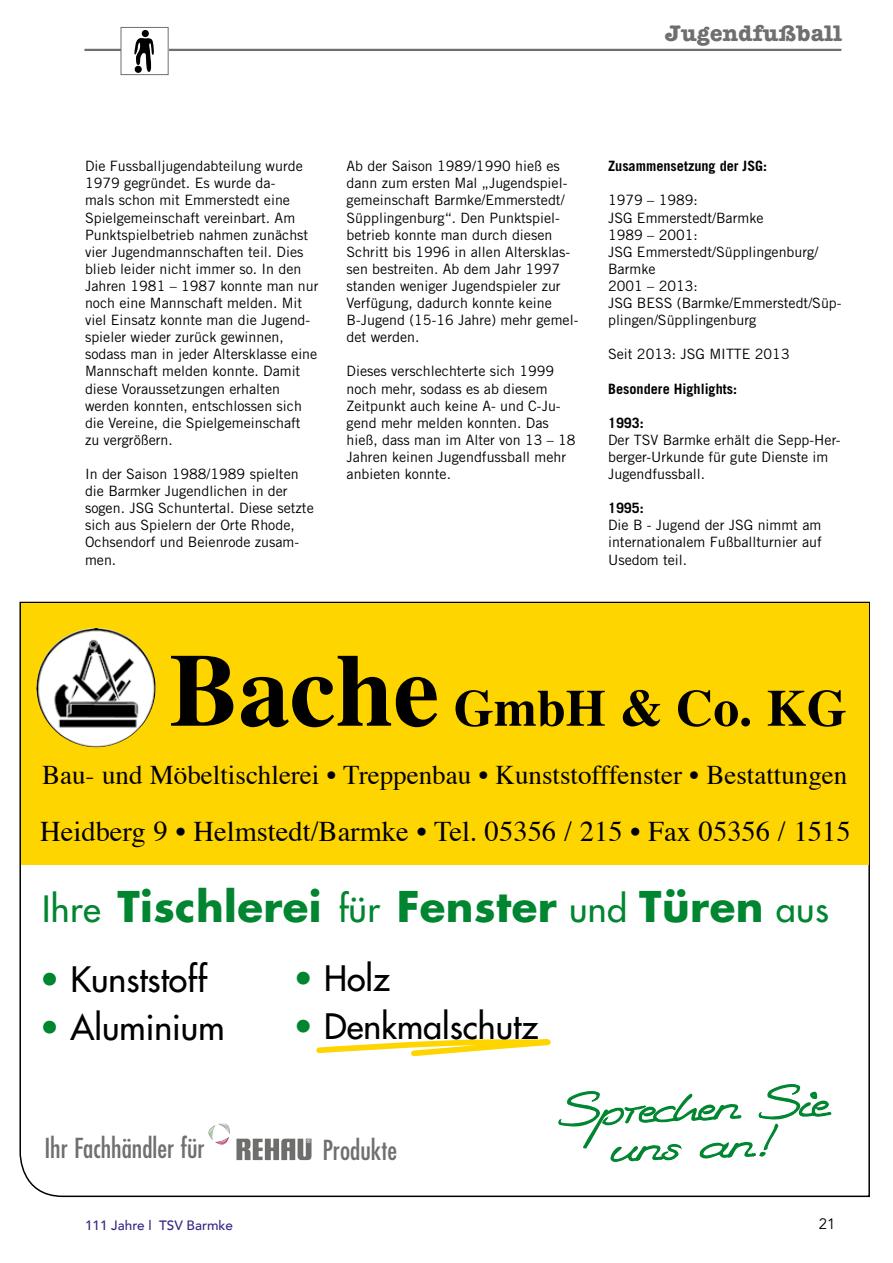
<style>
.page{position:relative;width:893px;height:1263px;background:#fff}
.page>*{position:absolute;margin:0;border:0;box-sizing:border-box;transform-origin:0 0}
.t1{font:66.3px "WIP First Lady";color:#008530}
.t2{font:700 51.75px "Times";color:#000}
.t3{font:700 46.5px "Myriad";color:#000}
.t4{font:700 41.25px "Futura";letter-spacing:.01em;color:#008530}
.t5{font:34.2px "Futura";color:#000}
.t6{font:28.5px "Times";color:#000}
.t7{font:27px "Times";color:#000}
.t8{font:condensed 26.85px "Futura";color:#706f6f}
.t9{font:22.5px "Myriad";letter-spacing:.02em;color:#000}
.t10{font:700 22.5px "Ameri Type SB";color:#706f6f}
.t11{font:15px "Avenir";color:#000}
.t12{font:14.25px/17.1px "Trade Gothic";color:#000}
.t13{font:700 14.25px "Trade Gothic";color:#000}
.t14{font:500 13.5px "Avenir";color:#312783}
.t15{font:5.55px "Helvetica Neue";color:#fff}
.s1{font-size:25.5px}
.s2{font-size:103.35px}
.s3{font-weight:400;font-size:35.25px}
.s4{color:#008530}
</style>
<div class="page">
<hr style="left:84px;top:49px;width:757px;height:2px;background:#706f6f">
<div style="left:121px;top:27px;width:47px;height:48px;background:#fff"></div>
<svg style="left:134px;top:38px;width:20px;height:34px"></svg>
<div style="left:142px;top:30px;width:7px;height:7px;background:#000;border-radius:50%"></div>
<div style="left:121px;top:27px;width:48px;height:48px;border:1px solid #706f6f"></div>
<svg style="left:19px;top:601px;width:851px;height:597px"></svg>
<div style="left:21px;top:603px;width:847px;height:261px;background:#ffd500"></div>
<img style="left:36px;top:628px;width:120px;height:119px;border-radius:59px">
<img style="left:208px;top:1125px;width:1px;height:16px">
<img style="left:214px;top:1142px;width:15px;height:3px">
<svg style="left:209px;top:1124px;width:21px;height:18px"></svg>
<svg style="left:236px;top:1139px;width:75px;height:21px;background:#939392"></svg>
<svg style="left:558px;top:1082px;width:273px;height:83px"></svg>
<svg style="left:313px;top:1036px;width:241px;height:23px"></svg>
<h3 class="t10" style="left:665px;top:20px;width:179px">Jugendfußball</h3>
<p class="t12" style="left:85px;top:157px;width:235px">Die Fussballjugendabteilung wurde 1979 gegründet. Es wurde da-<br>mals schon mit Emmerstedt eine Spielgemeinschaft vereinbart. Am Punktspielbetrieb nahmen zunächst vier Jugendmannschaften teil. Dies blieb leider nicht immer so. In den Jahren 1981 – 1987 konnte man nur noch eine Mannschaft melden. Mit viel Einsatz konnte man die Jugend&shy;spieler wieder zurück gewinnen, sodass man in jeder Altersklasse eine Mannschaft melden konnte. Damit diese Voraussetzungen erhalten werden konnten, entschlossen sich die Vereine, die Spielgemeinschaft<br>zu vergrößern.</p>
<p class="t12" style="left:85px;top:465px;width:230px">In der Saison 1988/1989 spielten die Barmker Jugendlichen in der sogen. JSG Schuntertal. Diese setzte sich aus Spielern der Orte Rhode,<br>Ochsendorf und Beienrode zusam&shy;men.</p>
<p class="t12" style="left:347px;top:157px;width:233px">Ab der Saison 1989/1990 hieß es dann zum ersten Mal „Jugendspiel&shy;gemeinschaft Barmke/Emmerstedt/<br>Süpplingenburg“. Den Punktspiel&shy;betrieb konnte man durch diesen<br>Schritt bis 1996 in allen Altersklas&shy;sen bestreiten. Ab dem Jahr 1997 standen weniger Jugendspieler zur<br>Verfügung, dadurch konnte keine<br>B-Jugend (15-16 Jahre) mehr gemel&shy;det werden.</p>
<p class="t12" style="left:347px;top:363px;width:231px">Dieses verschlechterte sich 1999 noch mehr, sodass es ab diesem<br>Zeitpunkt auch keine A- und C-Ju&shy;gend mehr melden konnten. Das hieß, dass man im Alter von 13 – 18<br>Jahren keinen Jugendfussball mehr anbieten konnte.</p>
<p class="t13" style="left:608px;top:157px;width:161px">Zusammensetzung der JSG:</p>
<p class="t12" style="left:608px;top:192px;width:235px">1979 – 1989:<br>JSG Emmerstedt/Barmke<br>1989 – 2001:<br>JSG Emmerstedt/Süpplingenburg/<br>Barmke<br>2001 – 2013:<br>JSG BESS (Barmke/Emmerstedt/Süp&shy;plingen/Süpplingenburg</p>
<p class="t12" style="left:608px;top:346px;width:183px">Seit 2013: JSG MITTE 2013</p>
<p class="t13" style="left:608px;top:380px;width:131px">Besondere Highlights:</p>
<p class="t13" style="left:608px;top:414px;width:37px">1993:</p>
<p class="t12" style="left:608px;top:431px;width:234px">Der TSV Barmke erhält die Sepp-Her&shy;berger-Urkunde für gute Dienste im<br>Jugendfussball.</p>
<p class="t13" style="left:608px;top:499px;width:37px">1995:</p>
<p class="t12" style="left:608px;top:517px;width:215px;text-align:justify">Die B - Jugend der JSG nimmt am internationalem Fußballturnier auf Usedom teil.</p>
<h3 class="t3" style="left:19px;top:333px;width:170px">Anzeige</h3>
<h3 class="t9" style="left:19px;top:390px;width:619px">für das <span class="s1">JUBILÄUMSMAGAZIN</span> 111 Jahre TSV Barmke 1906 e.V.</h3>
<h2 class="t2" style="left:169px;top:659px;width:679px"><span class="s2">Bache</span> GmbH &amp; Co. KG</h2>
<h3 class="t7" style="left:42px;top:749px;width:807px">Bau- und Möbeltischlerei • Treppenbau • Kunststofffenster • Bestattungen</h3>
<h3 class="t6" style="left:40px;top:804px;width:812px">Heidberg 9 • Helmstedt/Barmke • Tel. 05356 / 215 • Fax 05356 / 1515</h3>
<h3 class="t4" style="left:42px;top:878px;width:788px"><span class="s3">Ihre</span> Tischlerei <span class="s3">für</span> Fenster <span class="s3">und</span> Türen <span class="s3">aus</span></h3>
<h3 class="t5" style="left:40px;top:956px;width:168px"><span class="s4">•</span> Kunststoff</h3>
<h3 class="t5" style="left:40px;top:1005px;width:186px"><span class="s4">•</span> Aluminium</h3>
<h3 class="t5" style="left:293px;top:956px;width:98px"><span class="s4">•</span> Holz</h3>
<h3 class="t5" style="left:293px;top:1004px;width:246px"><span class="s4">•</span> Denkmalschutz</h3>
<h3 class="t8" style="left:44px;top:1131px;width:162px">Ihr Fachhändler für</h3>
<h3 class="t8" style="left:322px;top:1133px;width:76px">Produkte</h3>
<p class="t15" style="left:306px;top:1138px;width:6px">®</p>
<h1 class="t1" style="left:559px;top:1084px;width:272px;rotate:-2deg">Sprechen Sie</h1>
<h1 class="t1" style="left:611px;top:1121px;width:170px;rotate:-2deg">uns an!</h1>
<p class="t14" style="left:85px;top:1213px;width:150px">111 Jahre l TSV Barmke</p>
<p class="t11" style="left:819px;top:1215px;width:18px">21</p>
</div>
